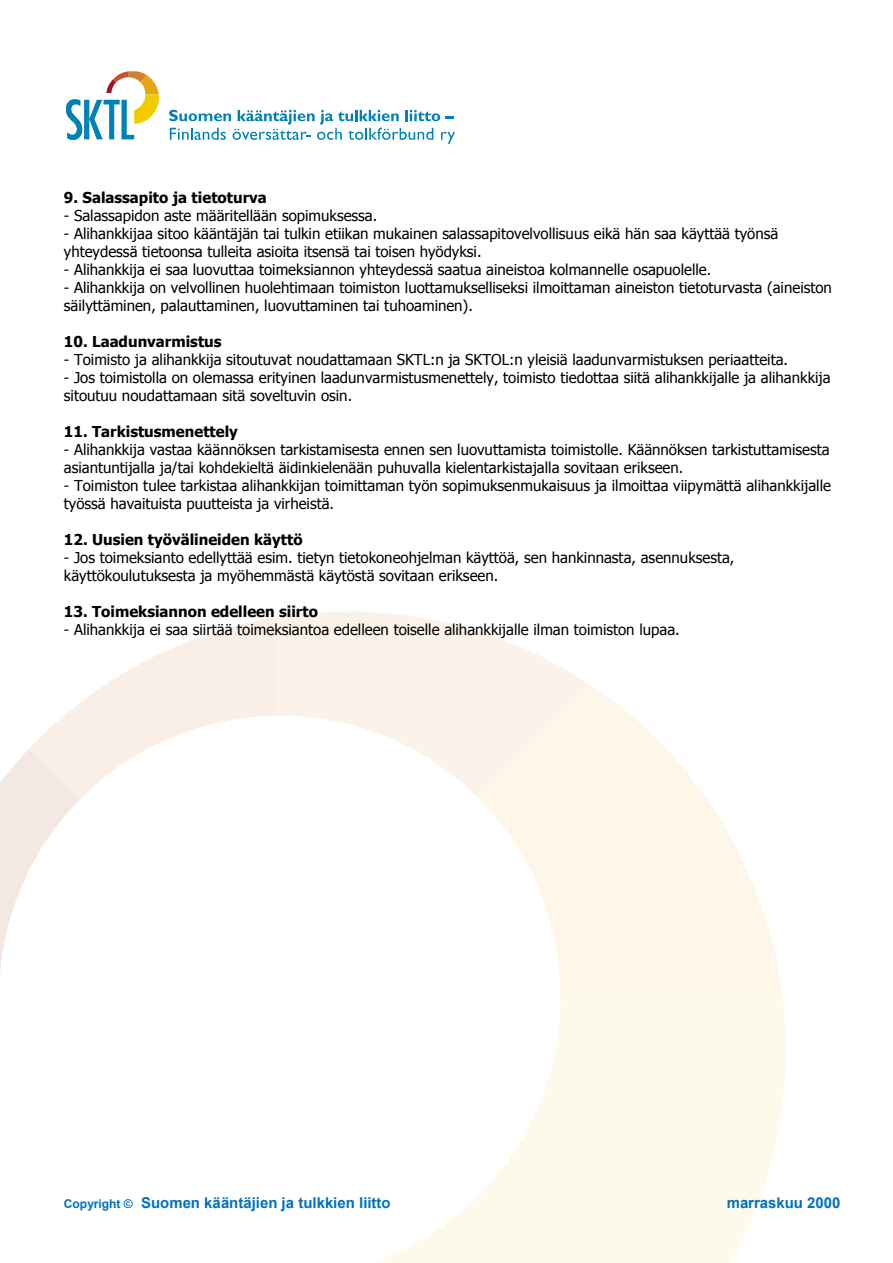
<style>
.page{position:relative;width:893px;height:1263px;background:#fff}
.page>*{position:absolute;margin:0;border:0;box-sizing:border-box;transform-origin:0 0}
.t1{font:15px/18px "Tahoma";color:#000}
.t2{font:700 15px "Tahoma";color:#000}
.t3{font:700 15px "Arial";color:#0070c0}
.s1{font-size:12px}
</style>
<div class="page">
<svg style="left:277px;top:611px;width:311px;height:185px;fill:#fbf3e9"></svg>
<svg style="left:0;top:749px;width:80px;height:223px"></svg>
<svg style="left:29px;top:617px;width:248px;height:182px"></svg>
<svg style="left:477px;top:684px;width:306px;height:313px;fill:#fdf6e9"></svg>
<svg style="left:376px;top:997px;width:410px;height:266px;fill:#fefaeb"></svg>
<svg style="left:66px;top:71px;width:93px;height:69px"></svg>
<svg style="left:169px;top:110px;width:286px;height:34px"></svg>
<p class="t2" style="left:64px;top:187px;width:204px">9. Salassapito ja tietoturva</p>
<p class="t1" style="left:64px;top:206px;width:315px">- Salassapidon aste määritellään sopimuksessa.</p>
<p class="t1" style="left:64px;top:224px;width:716px">- Alihankkijaa sitoo kääntäjän tai tulkin etiikan mukainen salassapitovelvollisuus eikä hän saa käyttää työnsä yhteydessä tietoonsa tulleita asioita itsensä tai toisen hyödyksi.</p>
<p class="t1" style="left:64px;top:260px;width:649px">- Alihankkija ei saa luovuttaa toimeksiannon yhteydessä saatua aineistoa kolmannelle osapuolelle.</p>
<p class="t1" style="left:64px;top:278px;width:770px">- Alihankkija on velvollinen huolehtimaan toimiston luottamukselliseksi ilmoittaman aineiston tietoturvasta (aineiston säilyttäminen, palauttaminen, luovuttaminen tai tuhoaminen).</p>
<p class="t2" style="left:64px;top:331px;width:159px">10. Laadunvarmistus</p>
<p class="t1" style="left:64px;top:350px;width:726px">- Toimisto ja alihankkija sitoutuvat noudattamaan SKTL:n ja SKTOL:n yleisiä laadunvarmistuksen periaatteita.</p>
<p class="t1" style="left:64px;top:368px;width:768px">- Jos toimistolla on olemassa erityinen laadunvarmistusmenettely, toimisto tiedottaa siitä alihankkijalle ja alihankkija sitoutuu noudattamaan sitä soveltuvin osin.</p>
<p class="t2" style="left:64px;top:421px;width:176px">11. Tarkistusmenettely</p>
<p class="t1" style="left:64px;top:440px;width:767px">- Alihankkija vastaa käännöksen tarkistamisesta ennen sen luovuttamista toimistolle. Käännöksen tarkistuttamisesta asiantuntijalla ja/tai kohdekieltä äidinkielenään puhuvalla kielentarkistajalla sovitaan erikseen.</p>
<p class="t1" style="left:64px;top:476px;width:769px">- Toimiston tulee tarkistaa alihankkijan toimittaman työn sopimuksenmukaisuus ja ilmoittaa viipymättä alihankkijalle työssä havaituista puutteista ja virheistä.</p>
<p class="t2" style="left:64px;top:529px;width:240px">12. Uusien työvälineiden käyttö</p>
<p class="t1" style="left:64px;top:548px;width:672px">- Jos toimeksianto edellyttää esim. tietyn tietokoneohjelman käyttöä, sen hankinnasta, asennuksesta, käyttökoulutuksesta ja myöhemmästä käytöstä sovitaan erikseen.</p>
<p class="t2" style="left:64px;top:601px;width:256px">13. Toimeksiannon edelleen siirto</p>
<p class="t1" style="left:64px;top:620px;width:617px">- Alihankkija ei saa siirtää toimeksiantoa edelleen toiselle alihankkijalle ilman toimiston lupaa.</p>
<p class="t3" style="left:64px;top:1192px;width:328px"><span class="s1">Copyright ©</span> Suomen kääntäjien ja tulkkien liitto</p>
<p class="t3" style="left:727px;top:1192px;width:115px">marraskuu 2000</p>
</div>
